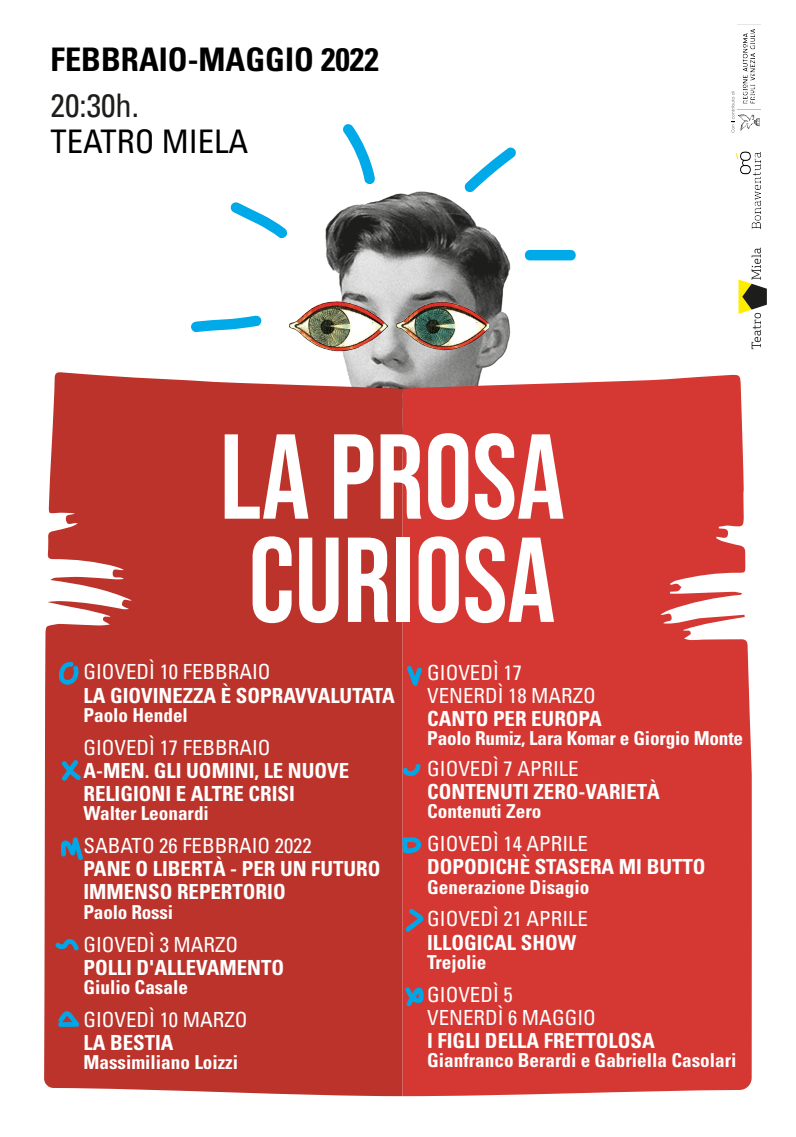
<style>
.page{position:relative;width:796px;height:1137px;background:#fff}
.page>*{position:absolute;margin:0;border:0;box-sizing:border-box;transform-origin:0 0}
.t1{font:120.36px/103.2px "Bebas Neue";color:#fff}
.t2{font:700 condensed 32.48px "Univers";color:#000}
.t3{font:condensed 32.48px "Univers";color:#000}
.t4{font:condensed 32.48px "Univers";color:#1d1d1b}
.t5{font:700 condensed 20.8px/23.2px "Univers";color:#fff}
.t6{font:condensed 20.8px/23.2px "Univers";color:#fff}
.t7{font:700 condensed 19.2px "Univers";color:#fff}
</style>
<div class="page">
<img style="left:738px;top:24px;width:23px;height:107px">
<svg style="left:731px;top:92px;width:3px;height:41px"></svg>
<svg style="left:738px;top:247px;width:29px;height:102px"></svg>
<img style="left:735px;top:151px;width:26px;height:78px">
<img style="left:325px;top:191px;width:225px;height:183px">
<img style="left:288px;top:299px;width:200px;height:53px">
<svg style="left:343px;top:124px;width:32px;height:60px"></svg>
<svg style="left:230px;top:202px;width:58px;height:37px"></svg>
<svg style="left:464px;top:147px;width:53px;height:46px"></svg>
<svg style="left:523px;top:250px;width:53px;height:10px"></svg>
<svg style="left:191px;top:315px;width:71px;height:17px"></svg>
<div style="left:44px;top:372px;width:359px;height:723px;background:#bc332b"></div>
<div style="left:403px;top:374px;width:349px;height:721px;background:#d53732"></div>
<svg style="left:54px;top:938px;width:26px;height:13px"></svg>
<svg style="left:404px;top:907px;width:20px;height:25px"></svg>
<svg style="left:402px;top:763px;width:19px;height:13px"></svg>
<svg style="left:58px;top:661px;width:22px;height:24px"></svg>
<svg style="left:404px;top:985px;width:20px;height:22px"></svg>
<svg style="left:61px;top:758px;width:21px;height:24px"></svg>
<svg style="left:406px;top:664px;width:17px;height:22px"></svg>
<svg style="left:57px;top:1009px;width:23px;height:17px"></svg>
<svg style="left:401px;top:835px;width:21px;height:18px"></svg>
<svg style="left:61px;top:836px;width:23px;height:25px"></svg>
<h2 class="t2" style="left:51px;top:40px;width:330px">FEBBRAIO-MAGGIO 2022</h2>
<h2 class="t4" style="left:51px;top:85px;width:90px">20:30h.</h2>
<h2 class="t3" style="left:51px;top:120px;width:199px">TEATRO MIELA</h2>
<h1 class="t1" style="left:220px;top:424px;width:347px">LA PROSA<br>CURIOSA</h1>
<p class="t6" style="left:427px;top:660px;width:170px">GIOVEDÌ 17<br>VENERDÌ 18 MARZO</p>
<p class="t5" style="left:427px;top:707px;width:176px">CANTO PER EUROPA</p>
<p class="t7" style="left:427px;top:726px;width:317px">Paolo Rumiz, Lara Komar e Giorgio Monte</p>
<p class="t6" style="left:427px;top:756px;width:153px">GIOVEDÌ 7 APRILE</p>
<p class="t5" style="left:427px;top:779px;width:234px">CONTENUTI ZERO-VARIETÀ</p>
<p class="t7" style="left:427px;top:799px;width:116px">Contenuti Zero</p>
<p class="t6" style="left:427px;top:831px;width:162px">GIOVEDÌ 14 APRILE</p>
<p class="t5" style="left:427px;top:855px;width:280px">DOPODICHÈ STASERA MI BUTTO</p>
<p class="t7" style="left:427px;top:874px;width:164px">Generazione Disagio</p>
<p class="t6" style="left:427px;top:906px;width:162px">GIOVEDÌ 21 APRILE</p>
<p class="t5" style="left:427px;top:930px;width:151px">ILLOGICAL SHOW</p>
<p class="t7" style="left:427px;top:949px;width:61px">Trejolie</p>
<p class="t6" style="left:427px;top:982px;width:170px">GIOVEDÌ 5<br>VENERDÌ 6 MAGGIO</p>
<p class="t5" style="left:427px;top:1028px;width:229px">I FIGLI DELLA FRETTOLOSA</p>
<p class="t7" style="left:427px;top:1048px;width:311px">Gianfranco Berardi e Gabriella Casolari</p>
<p class="t6" style="left:83px;top:660px;width:189px">GIOVEDÌ 10 FEBBRAIO</p>
<p class="t5" style="left:83px;top:683px;width:313px">LA GIOVINEZZA È SOPRAVVALUTATA</p>
<p class="t7" style="left:83px;top:703px;width:106px">Paolo Hendel</p>
<p class="t6" style="left:83px;top:735px;width:189px">GIOVEDÌ 17 FEBBRAIO</p>
<p class="t5" style="left:83px;top:758px;width:267px">A-MEN. GLI UOMINI, LE NUOVE<br>RELIGIONI E ALTRE CRISI</p>
<p class="t7" style="left:83px;top:801px;width:127px">Walter Leonardi</p>
<p class="t6" style="left:83px;top:833px;width:230px">SABATO 26 FEBBRAIO 2022</p>
<p class="t5" style="left:83px;top:857px;width:299px">PANE O LIBERTÀ - PER UN FUTURO<br>IMMENSO REPERTORIO</p>
<p class="t7" style="left:83px;top:899px;width:91px">Paolo Rossi</p>
<p class="t6" style="left:83px;top:932px;width:156px">GIOVEDÌ 3 MARZO</p>
<p class="t5" style="left:83px;top:955px;width:202px">POLLI D'ALLEVAMENTO</p>
<p class="t7" style="left:83px;top:975px;width:106px">Giulio Casale</p>
<p class="t6" style="left:83px;top:1007px;width:166px">GIOVEDÌ 10 MARZO</p>
<p class="t5" style="left:83px;top:1030px;width:92px">LA BESTIA</p>
<p class="t7" style="left:83px;top:1050px;width:156px">Massimiliano Loizzi</p>
</div>
